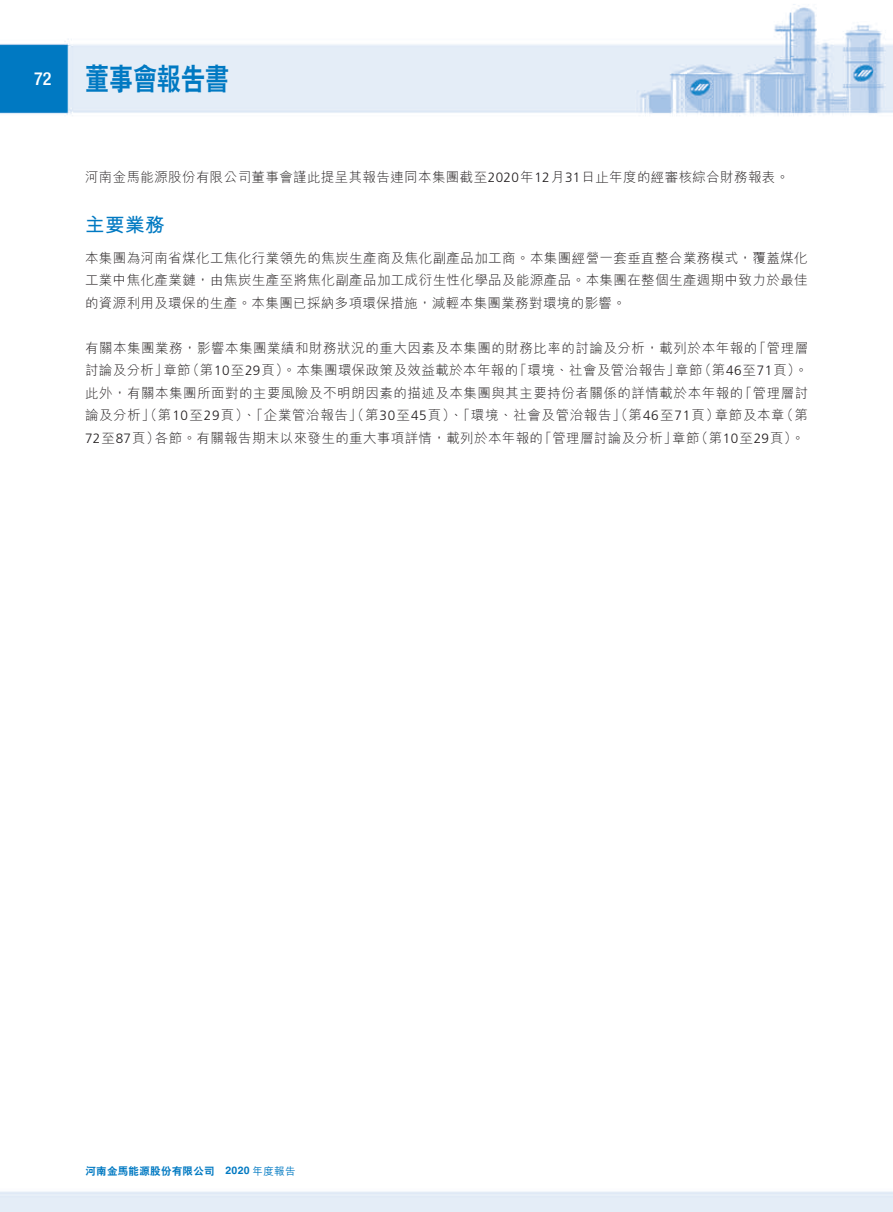
<style>
.page{position:relative;width:893px;height:1212px;background:#fff}
.page>*{position:absolute;margin:0;border:0;box-sizing:border-box;transform-origin:0 0}
.t1{font:800 30px "C Hei 2 HK";color:#0079c2;scale:.8 1}
.t2{font:700 19.5px "M Hei HK";color:#0079c2}
.t3{font:500 condensed 18px "Helvetica Neue LT Std";color:#fff}
.t4{font:300 13.5px/22.5px "M Hei HK";letter-spacing:.03em;color:#231f20;text-align:justify}
.t5{font:800 10.5px "C Hei 2 HK";letter-spacing:.03em;color:#0079c2}
.s1{font-family:"Frutiger LT Std"}
.s2{font-family:"Helvetica LT Std";font-weight:700}
.s3{font-family:"M Hei HK";font-weight:500}
</style>
<div class="page">
<img style="left:0;top:4px;width:893px;height:1208px">
<h3 class="t3" style="left:34px;top:67px;width:19px">72</h3>
<h1 class="t1" style="left:85px;top:59px;width:181px">董事會報告書</h1>
<p class="t4" style="left:85px;top:166px;width:706px">河南金馬能源股份有限公司董事會謹此提呈其報告連同本集團截至<span class="s1">2020</span>年<span class="s1">12</span>月<span class="s1">31</span>日止年度的經審核綜合財務報表。</p>
<h2 class="t2" style="left:85px;top:210px;width:81px">主要業務</h2>
<p class="t4" style="left:85px;top:246px;width:724px">本集團為河南省煤化工焦化行業領先的焦炭生產商及焦化副產品加工商。本集團經營一套垂直整合業務模式，覆蓋煤化工業中焦化產業鏈，由焦炭生產至將焦化副產品加工成衍生性化學品及能源產品。本集團在整個生產週期中致力於最佳的資源利用及環保的生產。本集團已採納多項環保措施，減輕本集團業務對環境的影響。</p>
<p class="t4" style="left:85px;top:336px;width:725px">有關本集團業務，影響本集團業績和財務狀況的重大因素及本集團的財務比率的討論及分析，載列於本年報的「管理層討論及分析」章節（第<span class="s1">10</span>至<span class="s1">29</span>頁）。本集團環保政策及效益載於本年報的「環境、社會及管治報告」章節（第<span class="s1">46</span>至<span class="s1">71</span>頁）。此外，有關本集團所面對的主要風險及不明朗因素的描述及本集團與其主要持份者關係的詳情載於本年報的「管理層討論及分析」（第<span class="s1">10</span>至<span class="s1">29</span>頁）、「企業管治報告」（第<span class="s1">30</span>至<span class="s1">45</span>頁）、「環境、社會及管治報告」（第<span class="s1">46</span>至<span class="s1">71</span>頁）章節及本章（第<span class="s1">72</span>至<span class="s1">87</span>頁）各節。有關報告期末以來發生的重大事項詳情，載列於本年報的「管理層討論及分析」章節（第<span class="s1">10</span>至<span class="s1">29</span>頁）。</p>
<p class="t5" style="left:85px;top:1164px;width:212px">河南金馬能源股份有限公司 <span class="s2">2020</span> <span class="s3">年度報告</span></p>
</div>
